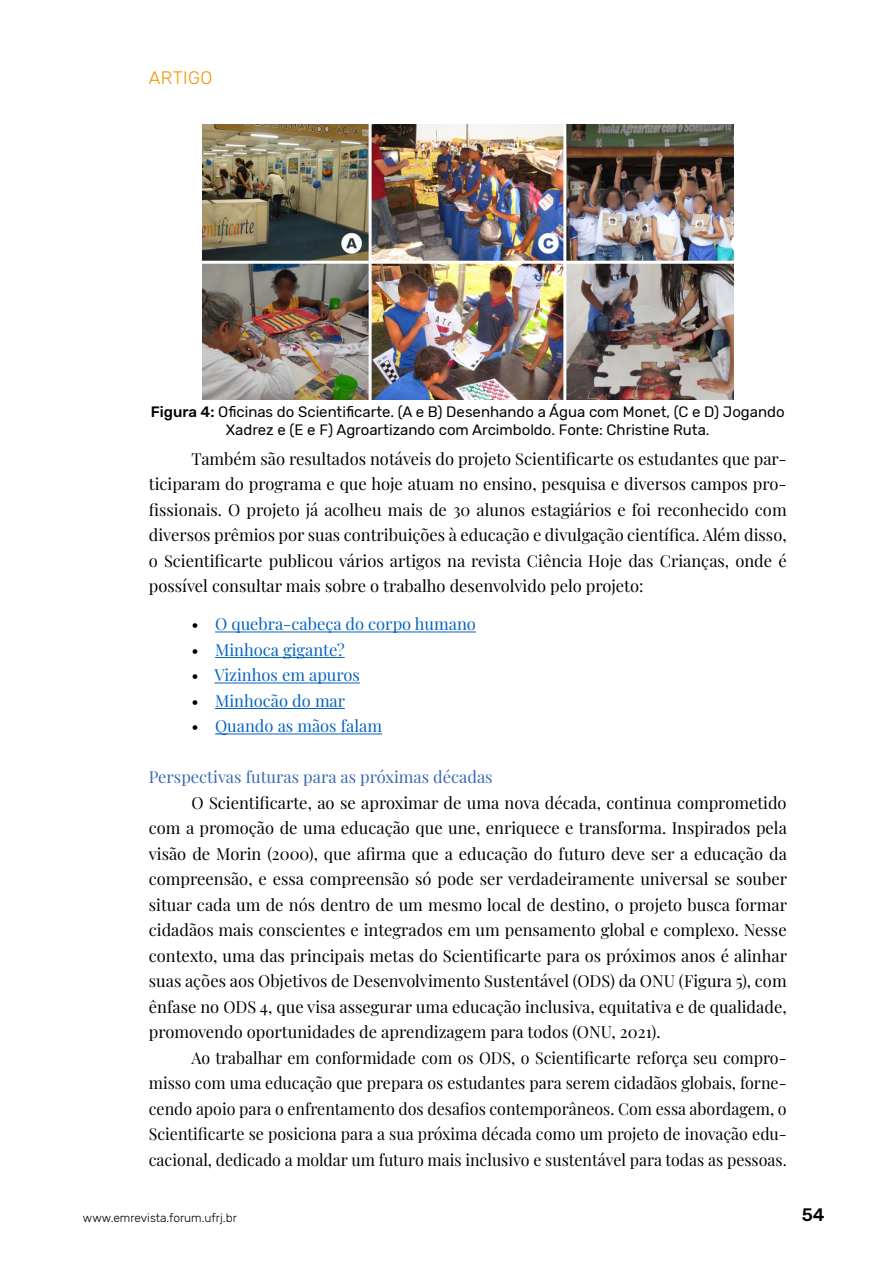
<style>
.page{position:relative;width:893px;height:1263px;background:#fff}
.page>*{position:absolute;margin:0;border:0;box-sizing:border-box;transform-origin:0 0}
.t1{font:300 18px "Rubik";letter-spacing:.025em;color:#f39200}
.t2{font:500 18px "Rubik";color:#000}
.t3{font:16.5px/25.5px "Playfair Display";color:#000;text-align:justify}
.t4{font:16.5px "Playfair Display";color:#0563c1}
.t5{font:16.5px "Playfair Display";color:#3969b1}
.t6{font:15px/18px "Rubik";color:#000;text-align:center}
.t7{font:300 12px "Rubik";color:#000}
.s1{font-weight:500}
.s2{color:#000}
</style>
<div class="page">
<hr style="left:215px;top:632px;width:261px;height:1px;background:#0563c1">
<hr style="left:215px;top:657px;width:130px;height:1px;background:#0563c1">
<hr style="left:214px;top:683px;width:146px;height:1px;background:#0563c1">
<hr style="left:215px;top:708px;width:130px;height:1px;background:#0563c1">
<hr style="left:215px;top:734px;width:167px;height:1px;background:#0563c1">
<img style="left:202px;top:124px;width:531px;height:276px">
<p class="t1" style="left:149px;top:68px;width:65px">ARTIGO</p>
<p class="t6" style="left:151px;top:403px;width:635px"><span class="s1">Figura 4:</span> Oficinas do Scientificarte. (A e B) Desenhando a Água com Monet, (C e D) Jogando<br>Xadrez e (E e F) Agroartizando com Arcimboldo. Fonte: Christine Ruta.</p>
<p class="t3" style="left:149px;top:444px;width:639px;text-indent:43px">Também são resultados notáveis do projeto Scientificarte os estudantes que par&shy;ticiparam do programa e que hoje atuam no ensino, pesquisa e diversos campos pro&shy;fissionais. O projeto já acolheu mais de 30 alunos estagiários e foi reconhecido com diversos prêmios por suas contribuições à educação e divulgação científica. Além disso, o Scientificarte publicou vários artigos na revista Ciência Hoje das Crianças, onde é possível consultar mais sobre o trabalho desenvolvido pelo projeto:</p>
<p class="t4" style="left:191px;top:611px;width:286px"><span class="s2">•</span> O quebra-cabeça do corpo humano</p>
<p class="t4" style="left:191px;top:637px;width:155px"><span class="s2">•</span> Minhoca gigante?</p>
<p class="t4" style="left:191px;top:662px;width:170px"><span class="s2">•</span> Vizinhos em apuros</p>
<p class="t4" style="left:191px;top:688px;width:155px"><span class="s2">•</span> Minhocão do mar</p>
<p class="t4" style="left:191px;top:713px;width:192px"><span class="s2">•</span> Quando as mãos falam</p>
<p class="t5" style="left:149px;top:764px;width:345px">Perspectivas futuras para as próximas décadas</p>
<p class="t3" style="left:149px;top:788px;width:640px;text-indent:43px">O Scientificarte, ao se aproximar de uma nova década, continua comprometido com a promoção de uma educação que une, enriquece e transforma. Inspirados pela visão de Morin (2000), que afirma que a educação do futuro deve ser a educação da compreensão, e essa compreensão só pode ser verdadeiramente universal se souber situar cada um de nós dentro de um mesmo local de destino, o projeto busca formar cidadãos mais conscientes e integrados em um pensamento global e complexo. Nesse contexto, uma das principais metas do Scientificarte para os próximos anos é alinhar suas ações aos Objetivos de Desenvolvimento Sustentável (ODS) da ONU (Figura 5), com ênfase no ODS 4, que visa assegurar uma educação inclusiva, equitativa e de qualidade, promovendo oportunidades de aprendizagem para todos (ONU, 2021).</p>
<p class="t3" style="left:149px;top:1043px;width:639px;text-indent:43px">Ao trabalhar em conformidade com os ODS, o Scientificarte reforça seu compro&shy;misso com uma educação que prepara os estudantes para serem cidadãos globais, forne&shy;cendo apoio para o enfrentamento dos desafios contemporâneos. Com essa abordagem, o Scientificarte se posiciona para a sua próxima década como um projeto de inovação edu&shy;cacional, dedicado a moldar um futuro mais inclusivo e sustentável para todas as pessoas.</p>
<p class="t7" style="left:83px;top:1211px;width:155px">www.emrevista.forum.ufrj.br</p>
<p class="t2" style="left:802px;top:1204px;width:24px">54</p>
</div>
